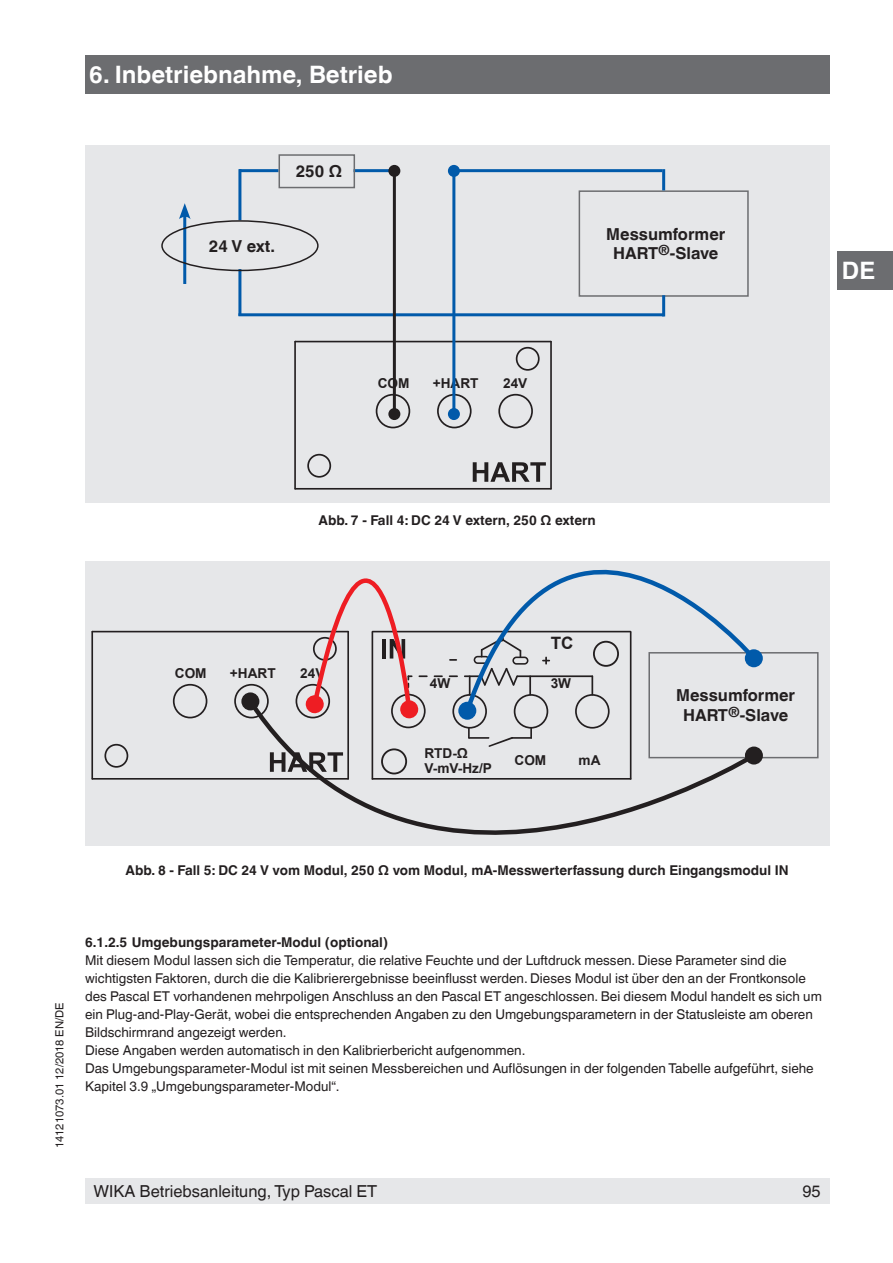
<style>
.page{position:relative;width:893px;height:1263px;background:#fff}
.page>*{position:absolute;margin:0;border:0;box-sizing:border-box;transform-origin:0 0}
.t1{font:700 24px "Helvetica World";color:#fff}
.t2{font:700 17.1px "Arial";color:#231f20}
.t3{font:700 16.5px/19.5px "Helvetica World";color:#231f20;text-align:center}
.t4{font:16.5px "Helvetica World";color:#231f20}
.t5{font:700 13.65px/14.4px "Arial";color:#231f20}
.t6{font:13.5px/18px "Helvetica World";color:#231f20}
.t7{font:700 13.5px "Helvetica World";color:#231f20}
.t8{font:11.25px "Helvetica World";color:#231f20}
</style>
<div class="page">
<div style="left:85px;top:1178px;width:744px;height:25px;background:#e6e7e9"></div>
<div style="left:838px;top:251px;width:55px;height:38px;background:#6c6d70"></div>
<div style="left:85px;top:55px;width:744px;height:39px;background:#6c6d70"></div>
<div style="left:85px;top:146px;width:744px;height:357px;background:#e6e7e9"></div>
<div style="left:579px;top:190px;width:170px;height:107px;border:2px solid #6c6d70"></div>
<hr style="left:454px;top:169px;width:208px;height:3px;background:#015aaa">
<hr style="left:354px;top:169px;width:40px;height:3px;background:#015aaa">
<hr style="left:239px;top:169px;width:40px;height:3px;background:#015aaa">
<hr style="left:238px;top:313px;width:426px;height:3px;background:#015aaa">
<hr style="left:393px;top:171px;width:3px;height:243px;background:#231f20">
<div style="left:388px;top:165px;width:12px;height:12px;background:#231f20;border-radius:50%"></div>
<hr style="left:238px;top:269px;width:3px;height:47px;background:#015aaa">
<hr style="left:238px;top:169px;width:3px;height:51px;background:#015aaa">
<hr style="left:183px;top:214px;width:3px;height:70px;background:#015aaa">
<svg style="left:179px;top:203px;width:12px;height:16px"></svg>
<hr style="left:452px;top:171px;width:3px;height:243px;background:#015aaa">
<div style="left:448px;top:165px;width:12px;height:12px;background:#015aaa;border-radius:50%"></div>
<hr style="left:662px;top:169px;width:3px;height:21px;background:#015aaa">
<hr style="left:662px;top:295px;width:3px;height:21px;background:#015aaa">
<div style="left:161px;top:220px;width:158px;height:51px;border:2px solid #231f20;border-radius:50%"></div>
<div style="left:279px;top:154px;width:76px;height:34px;border:2px solid #6c6d70"></div>
<div style="left:85px;top:561px;width:744px;height:285px;background:#e6e7e9"></div>
<div style="left:648px;top:652px;width:171px;height:106px;border:2px solid #6c6d70"></div>
<svg style="left:631px;top:573px;width:127px;height:122px"></svg>
<div style="left:745px;top:649px;width:18px;height:18px;background:#015aaa;border-radius:50%"></div>
<svg style="left:320px;top:695px;width:427px;height:140px"></svg>
<div style="left:745px;top:746px;width:18px;height:19px;background:#231f20;border-radius:50%"></div>
<svg style="left:91px;top:341px;width:540px;height:439px"></svg>
<h1 class="t1" style="left:89px;top:61px;width:305px">6. Inbetriebnahme, Betrieb</h1>
<p class="t3" style="left:296px;top:162px;width:46px">250 Ω</p>
<p class="t3" style="left:209px;top:236px;width:68px">24 V ext.</p>
<p class="t5" style="left:378px;top:376px;width:33px">COM</p>
<p class="t5" style="left:433px;top:376px;width:47px">+HART</p>
<p class="t5" style="left:503px;top:376px;width:26px">24V</p>
<p class="t3" style="left:606px;top:224px;width:120px">Messumformer<br>HART<sup>®</sup>-Slave</p>
<h1 class="t1" style="left:842px;top:256px;width:35px">DE</h1>
<p class="t7" style="left:319px;top:513px;width:279px">Abb. 7 - Fall 4: DC 24 V extern, 250 Ω extern</p>
<p class="t5" style="left:175px;top:666px;width:33px">COM</p>
<p class="t5" style="left:230px;top:666px;width:47px">+HART</p>
<p class="t5" style="left:300px;top:666px;width:26px">24V</p>
<p class="t2" style="left:551px;top:631px;width:24px">TC</p>
<p class="t5" style="left:430px;top:676px;width:22px">4W</p>
<p class="t5" style="left:551px;top:676px;width:22px">3W</p>
<p class="t5" style="left:424px;top:746px;width:69px">RTD-Ω<br>V-mV-Hz/P</p>
<p class="t5" style="left:514px;top:753px;width:33px">COM</p>
<p class="t5" style="left:579px;top:753px;width:23px">mA</p>
<p class="t3" style="left:676px;top:686px;width:120px">Messumformer<br>HART<sup>®</sup>-Slave</p>
<p class="t7" style="left:126px;top:862px;width:664px">Abb. 8 - Fall 5: DC 24 V vom Modul, 250 Ω vom Modul, mA-Messwerterfassung durch Eingangsmodul IN</p>
<p class="t8" style="left:53px;top:1148px;width:147px;rotate:-90deg">14121073.01 12/2018 EN/DE</p>
<p class="t7" style="left:85px;top:934px;width:305px">6.1.2.5 Umgebungsparameter-Modul (optional)</p>
<p class="t6" style="left:85px;top:951px;width:738px">Mit diesem Modul lassen sich die Temperatur, die relative Feuchte und der Luftdruck messen. Diese Parameter sind die wichtigsten Faktoren, durch die die Kalibrierergebnisse beeinflusst werden. Dieses Modul ist über den an der Frontkonsole des Pascal ET vorhandenen mehrpoligen Anschluss an den Pascal ET angeschlossen. Bei diesem Modul handelt es sich um ein Plug-and-Play-Gerät, wobei die entsprechenden Angaben zu den Umgebungsparametern in der Statusleiste am oberen Bildschirmrand angezeigt werden.<br>Diese Angaben werden automatisch in den Kalibrierbericht aufgenommen.<br>Das Umgebungsparameter-Modul ist mit seinen Messbereichen und Auflösungen in der folgenden Tabelle aufgeführt, siehe Kapitel 3.9 „Umgebungsparameter-Modul“.</p>
<p class="t4" style="left:94px;top:1181px;width:285px">WIKA Betriebsanleitung, Typ Pascal ET</p>
<p class="t4" style="left:802px;top:1181px;width:20px">95</p>
</div>
